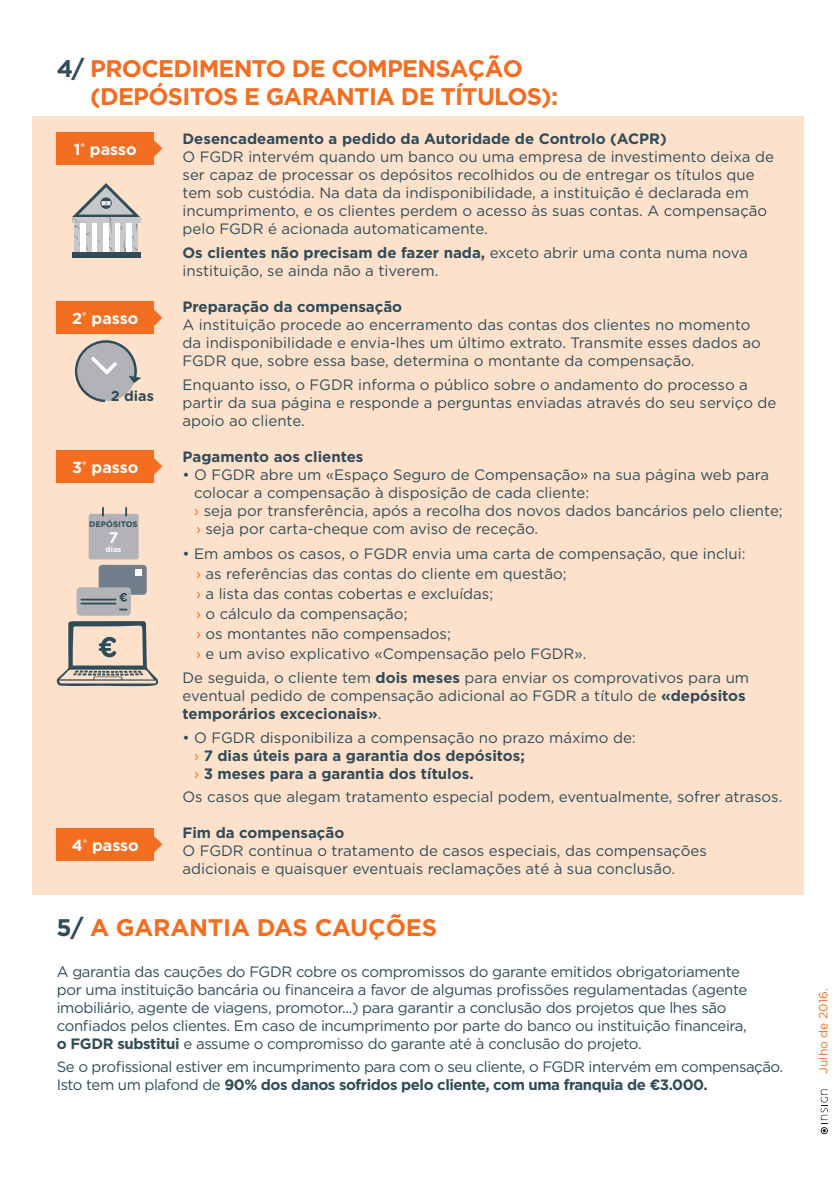
<style>
.page{position:relative;width:840px;height:1191px;background:#fff}
.page>*{position:absolute;margin:0;border:0;box-sizing:border-box;transform-origin:0 0}
.t1{font:700 24px/28.8px "Gotham HTF";letter-spacing:-.03em;color:#f36e21}
.t2{font:700 24px "Gotham HTF";letter-spacing:-.01em;color:#f36e21}
.t3{font:700 16px "Gotham HTF";color:#fff}
.t4{font:700 15.4px "Gotham Rounded";color:#fff}
.t5{font:15px/18px "Gotham HTF";color:#304c59}
.t6{font:15px/18px "Gotham HTF";letter-spacing:-.025em;color:#304c59}
.t7{font:700 15px/18px "Gotham HTF";color:#304c59}
.t8{font:15px/18px "Gotham HTF";letter-spacing:-.03em;color:#304c59}
.t9{font:700 14.4px "Gotham Rounded";color:#304c59}
.t10{font:12px "Gotham HTF";color:#f36e21}
.t11{font:700 8px "Gotham Rounded";color:#304c59}
.t12{font:700 7.6px "Gotham Rounded";color:#fff}
.s1{color:#304c59}
.s2{font-weight:700}
.s3{color:#f36e21}
.s4{font-weight:400}
.s5{font-weight:400;color:#f36e21}
.s6{font-family:"Gotham Rounded";font-weight:700}
</style>
<div class="page">
<div style="left:32px;top:117px;width:771px;height:777px;background:#fee1cb"></div>
<svg style="left:820px;top:1089px;width:7px;height:45px"></svg>
<div style="left:57px;top:132px;width:97px;height:33px;background:#f36e21"></div>
<svg style="left:154px;top:140px;width:8px;height:17px"></svg>
<div style="left:57px;top:301px;width:97px;height:33px;background:#f36e21"></div>
<svg style="left:154px;top:309px;width:8px;height:17px"></svg>
<div style="left:57px;top:450px;width:97px;height:33px;background:#f36e21"></div>
<svg style="left:154px;top:458px;width:8px;height:17px"></svg>
<svg style="left:75px;top:340px;width:66px;height:62px"></svg>
<div style="left:72px;top:252px;width:68px;height:5px;background:#304c59"></div>
<svg style="left:72px;top:183px;width:68px;height:69px"></svg>
<div style="left:57px;top:828px;width:97px;height:32px;background:#f36e21"></div>
<svg style="left:154px;top:836px;width:8px;height:16px"></svg>
<div style="left:99px;top:565px;width:48px;height:30px;background:#737e8d;border-radius:4px"></div>
<div style="left:135px;top:569px;width:7px;height:7px;background:#fff"></div>
<div style="left:77px;top:587px;width:54px;height:28px;background:#b2b3b7;border-radius:4px"></div>
<hr style="left:81px;top:598px;width:35px;height:2px;background:#304c59">
<hr style="left:81px;top:602px;width:35px;height:2px;background:#304c59">
<svg style="left:120px;top:608px;width:7px;height:2px"></svg>
<svg style="left:119px;top:593px;width:8px;height:8px"></svg>
<svg style="left:56px;top:621px;width:103px;height:65px"></svg>
<svg style="left:89px;top:508px;width:49px;height:51px;background:#b8b6b7"></svg>
<h1 class="t1" style="left:90px;top:53px;width:469px;text-indent:-33px"><span class="s1">4/</span> PROCEDIMENTO DE COMPENSAÇÃO (DEPÓSITOS E GARANTIA DE TÍTULOS):</h1>
<p class="t3" style="left:74px;top:140px;width:64px">1<sup>°</sup> passo</p>
<p class="t3" style="left:72px;top:309px;width:68px">2<sup>°</sup> passo</p>
<p class="t9" style="left:111px;top:385px;width:45px">2 dias</p>
<p class="t3" style="left:72px;top:458px;width:68px">3<sup>°</sup> passo</p>
<p class="t11" style="left:89px;top:518px;width:50px">DEPÓSITOS</p>
<p class="t4" style="left:109px;top:526px;width:11px">7</p>
<p class="t12" style="left:105px;top:543px;width:17px">dias</p>
<p class="t3" style="left:72px;top:836px;width:69px">4<sup>°</sup> passo</p>
<p class="t7" style="left:182px;top:129px;width:485px">Desencadeamento a pedido da Autoridade de Controlo (ACPR)</p>
<p class="t5" style="left:182px;top:148px;width:592px">O FGDR intervém quando um banco ou uma empresa de investimento deixa de ser capaz de processar os depósitos recolhidos ou de entregar os títulos que tem sob custódia. Na data da indisponibilidade, a instituição é declarada em incumprimento, e os clientes perdem o acesso às suas contas. A compensação pelo FGDR é acionada automaticamente.</p>
<p class="t5" style="left:182px;top:243px;width:566px"><span class="s2">Os clientes não precisam de fazer nada,</span> exceto abrir uma conta numa nova instituição, se ainda não a tiverem.</p>
<p class="t7" style="left:182px;top:297px;width:221px">Preparação da compensação</p>
<p class="t5" style="left:182px;top:315px;width:579px">A instituição procede ao encerramento das contas dos clientes no momento da indisponibilidade e envia-lhes um último extrato. Transmite esses dados ao<br>FGDR que, sobre essa base, determina o montante da compensação.</p>
<p class="t5" style="left:182px;top:375px;width:595px">Enquanto isso, o FGDR informa o público sobre o andamento do processo a partir da sua página e responde a perguntas enviadas através do seu serviço de apoio ao cliente.</p>
<p class="t7" style="left:182px;top:447px;width:182px">Pagamento aos clientes</p>
<p class="t5" style="left:194px;top:465px;width:589px;text-indent:-12px">• O FGDR abre um «Espaço Seguro de Compensação» na sua página web para colocar a compensação à disposição de cada cliente:<br><span class="s3">›</span> seja por transferência, após a recolha dos novos dados bancários pelo cliente; <span class="s3">›</span> seja por carta-cheque com aviso de receção.</p>
<p class="t5" style="left:196px;top:544px;width:550px;line-height:20px;text-indent:-14px">• Em ambos os casos, o FGDR envia uma carta de compensação, que inclui: <span class="s3">›</span> as referências das contas do cliente em questão;<br><span class="s3">›</span> a lista das contas cobertas e excluídas;<br><span class="s3">›</span> o cálculo da compensação;<br><span class="s3">›</span> os montantes não compensados;<br><span class="s3">›</span> e um aviso explicativo «Compensação pelo FGDR».</p>
<p class="t5" style="left:182px;top:668px;width:568px">De seguida, o cliente tem <span class="s2">dois meses</span> para enviar os comprovativos para um eventual pedido de compensação adicional ao FGDR a título de <span class="s2">«depósitos temporários excecionais»</span>.</p>
<p class="t7" style="left:194px;top:728px;width:445px;text-indent:-12px"><span class="s4">• O FGDR disponibiliza a compensação no prazo máximo de:   </span><span class="s5">›</span> 7 dias úteis para a garantia dos depósitos;<br><span class="s5">›</span> 3 meses para a garantia dos títulos.</p>
<p class="t5" style="left:182px;top:788px;width:601px">Os casos que alegam tratamento especial podem, eventualmente, sofrer atrasos.</p>
<p class="t7" style="left:182px;top:823px;width:163px">Fim da compensação</p>
<p class="t5" style="left:182px;top:842px;width:525px">O FGDR continua o tratamento de casos especiais, das compensações adicionais e quaisquer eventuais reclamações até à sua conclusão.</p>
<h1 class="t2" style="left:56px;top:914px;width:382px"><span class="s1">5/</span> A GARANTIA DAS CAUÇÕES</h1>
<p class="t6" style="left:57px;top:962px;width:691px">A garantia das cauções do FGDR cobre os compromissos do garante emitidos obrigatoriamente por uma instituição bancária ou financeira a favor de algumas profissões regulamentadas (agente imobiliário, agente de viagens, promotor...) para garantir a conclusão dos projetos que lhes são confiados pelos clientes. Em caso de incumprimento por parte do banco ou instituição financeira, <span class="s2">o FGDR substitui</span> e assume o compromisso do garante até à conclusão do projeto.</p>
<p class="t8" style="left:57px;top:1057px;width:727px">Se o profissional estiver em incumprimento para com o seu cliente, o FGDR intervém em compensação.<br>Isto tem um plafond de <span class="s2">90% dos danos sofridos pelo cliente, com uma franquia de</span> <span class="s6">€</span><span class="s2">3.000.</span></p>
<p class="t10" style="left:816px;top:1073px;width:87px;rotate:-90deg">Julho de 2016.</p>
</div>
